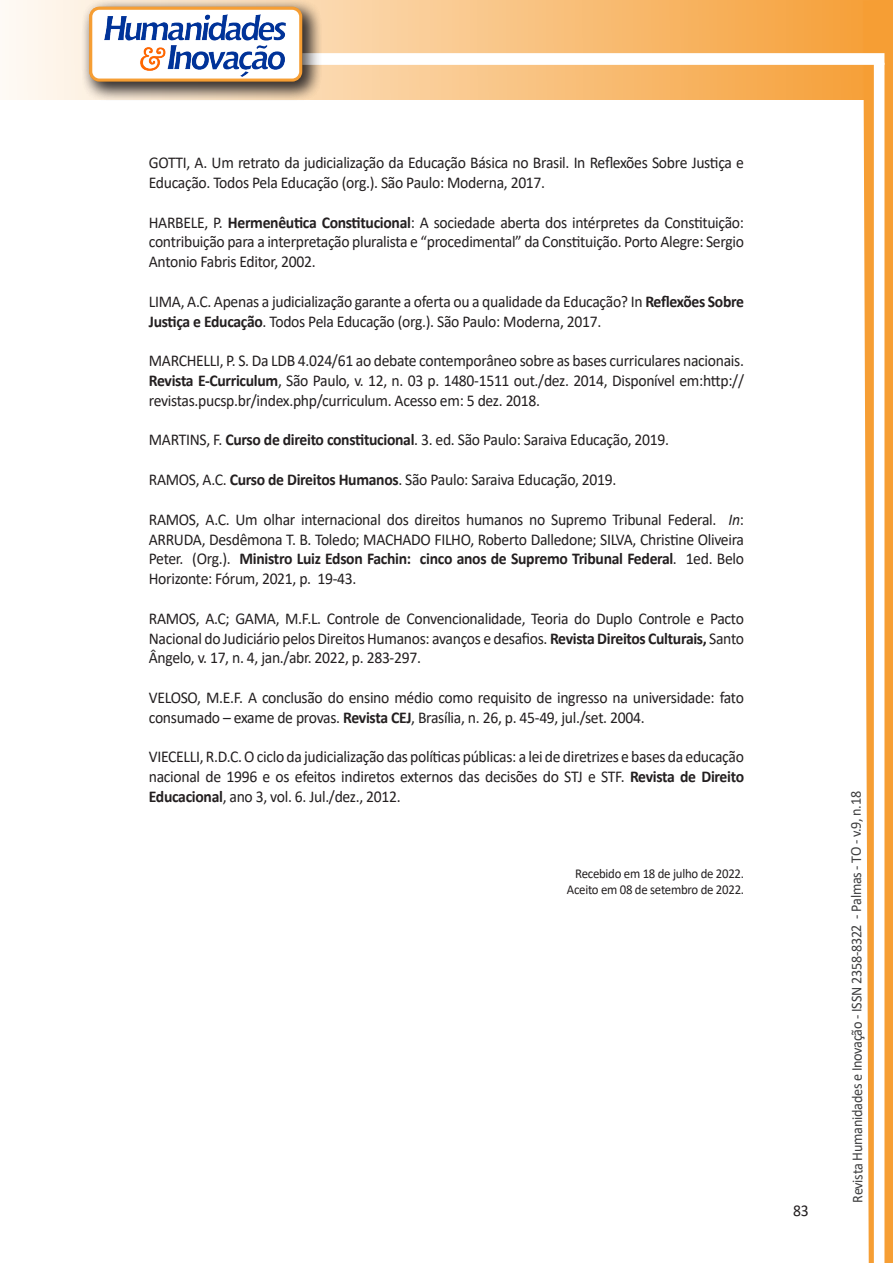
<style>
.page{position:relative;width:893px;height:1263px;background:#fff}
.page>*{position:absolute;margin:0;border:0;box-sizing:border-box;transform-origin:0 0}
.texto{font:16.5px/19.8px "Calibri";letter-spacing:-.02em;color:#231f20;text-align:justify;scale:.95 1}
.t1{font:15px "Calibri";letter-spacing:-.025em;color:#3e3e3f;scale:.95 1}
.texto-2{font:13.5px "Calibri";letter-spacing:-.02em;color:#231f20;scale:.95 1}
.s1{font-weight:700}
.s2{font-style:italic}
</style>
<div class="page">
<svg style="left:5px;top:0;width:858px;height:100px;background:#f9c484"></svg>
<div style="left:302px;top:53px;width:582px;height:12px;background:#fff;border:2px solid #fff"></div>
<svg style="left:863px;top:0;width:30px;height:1263px"></svg>
<div style="left:81px;top:0;width:241px;height:102px;background:#231f20;opacity:.75"></div>
<div style="left:91px;top:8px;width:210px;height:72px;background:#fff;border-radius:9px"></div>
<img style="left:104px;top:14px;width:181px;height:62px">
<div style="left:89px;top:7px;width:213px;height:75px;border:3px solid #f69e34;border-radius:9px"></div>
<p class="texto" style="left:149px;top:152px;width:628px">GOTTI, A. Um retrato da judicialização da Educação Básica no Brasil. In Reflexões Sobre Justiça e<br>Educação. Todos Pela Educação (org.). São Paulo: Moderna, 2017.</p>
<p class="texto" style="left:149px;top:212px;width:628px">HARBELE, P. <span class="s1">Hermenêutica Constitucional</span>: A sociedade aberta dos intérpretes da Constituição: contribuição para a interpretação pluralista e “procedimental” da Constituição. Porto Alegre: Sergio Antonio Fabris Editor, 2002.</p>
<p class="texto" style="left:149px;top:291px;width:628px">LIMA, A.C. Apenas a judicialização garante a oferta ou a qualidade da Educação? In <span class="s1">Reflexões Sobre<br>Justiça e Educação</span>. Todos Pela Educação (org.). São Paulo: Moderna, 2017.</p>
<p class="texto" style="left:149px;top:350px;width:628px">MARCHELLI, P. S. Da LDB 4.024/61 ao debate contemporâneo sobre as bases curriculares nacionais.<br><span class="s1">Revista E-Curriculum</span>, São Paulo, v. 12, n. 03 p. 1480-1511 out./dez. 2014, Disponível em:http:// revistas.pucsp.br/index.php/curriculum. Acesso em: 5 dez. 2018.</p>
<p class="texto" style="left:149px;top:430px;width:549px">MARTINS, F. <span class="s1">Curso de direito constitucional</span>. 3. ed. São Paulo: Saraiva Educação, 2019.</p>
<p class="texto" style="left:149px;top:469px;width:494px">RAMOS, A.C. <span class="s1">Curso de Direitos Humanos</span>. São Paulo: Saraiva Educação, 2019.</p>
<p class="texto" style="left:149px;top:509px;width:628px">RAMOS, A.C. Um olhar internacional dos direitos humanos no Supremo Tribunal Federal. <span class="s2">In</span>:<br>ARRUDA, Desdêmona T. B. Toledo; MACHADO FILHO, Roberto Dalledone; SILVA, Christine Oliveira Peter. (Org.). <span class="s1">Ministro Luiz Edson Fachin: cinco anos de Supremo Tribunal Federal</span>. 1ed. Belo Horizonte: Fórum, 2021, p. 19-43.</p>
<p class="texto" style="left:149px;top:608px;width:628px">RAMOS, A.C; GAMA, M.F.L. Controle de Convencionalidade, Teoria do Duplo Controle e Pacto Nacional do Judiciário pelos Direitos Humanos: avanços e desafios. <span class="s1">Revista Direitos Culturais,</span> Santo Ângelo, v. 17, n. 4, jan./abr. 2022, p. 283-297.</p>
<p class="texto" style="left:149px;top:687px;width:628px">VELOSO, M.E.F. A conclusão do ensino médio como requisito de ingresso na universidade: fato consumado – exame de provas. <span class="s1">Revista CEJ</span>, Brasília, n. 26, p. 45-49, jul./set. 2004.</p>
<p class="texto" style="left:149px;top:746px;width:628px">VIECELLI, R.D.C. O ciclo da judicialização das políticas públicas: a lei de diretrizes e bases da educação nacional de 1996 e os efeitos indiretos externos das decisões do STJ e STF. <span class="s1">Revista de Direito Educacional</span>, ano 3, vol. 6. Jul./dez., 2012.</p>
<p class="texto-2" style="left:575px;top:864px;width:179px">Recebido em 18 de julho de 2022.</p>
<p class="texto-2" style="left:567px;top:880px;width:188px">Aceito em 08 de setembro de 2022.</p>
<p class="texto" style="left:793px;top:1200px;width:18px">83</p>
<p class="t1" style="left:846px;top:1203px;width:435px;rotate:-90deg">Revista Humanidades e Inovação - ISSN 2358-8322 - Palmas - TO - v.9, n.18</p>
</div>
